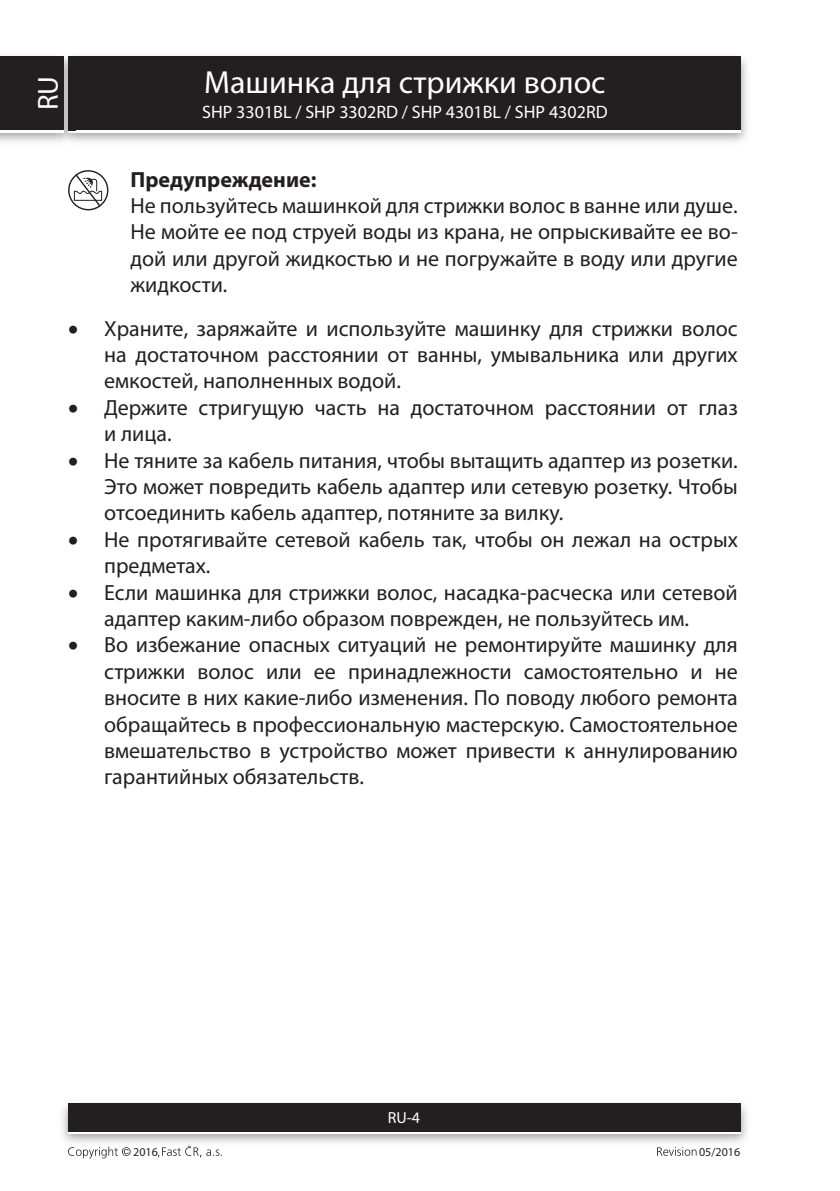
<style>
.page{position:relative;width:840px;height:1191px;background:#fff}
.page>*{position:absolute;margin:0;border:0;box-sizing:border-box;transform-origin:0 0}
.t1{font:32px "Myriad Pro";color:#fff}
.t2{font:29px "Myriad Pro";color:#fff}
.Normální{font:22px/26.4px "Myriad Pro";color:#231f20;text-align:justify}
.Normální-2{font:700 22px "Myriad Pro";color:#231f20}
.t3{font:18px "Myriad Pro";color:#fff}
.t4{font:16px "Myriad Pro";color:#fff}
.t5{font:12px "Myriad Pro";color:#231f20}
</style>
<div class="page">
<img style="left:0;top:56px;width:747px;height:86px">
<div style="left:68px;top:59px;width:672px;height:74px;background:#fff"></div>
<div style="left:68px;top:57px;width:672px;height:73px;background:#231f20"></div>
<img style="left:62px;top:1103px;width:685px;height:40px">
<div style="left:68px;top:1106px;width:672px;height:28px;background:linear-gradient(to right,#fff,#fff)"></div>
<div style="left:68px;top:1103px;width:672px;height:28px;background:#231f20"></div>
<img style="left:57px;top:56px;width:18px;height:86px">
<img style="left:68px;top:130px;width:7px;height:3px">
<svg style="left:68px;top:57px;width:7px;height:2px"></svg>
<img style="left:68px;top:59px;width:7px;height:71px">
<div style="left:0;top:59px;width:64px;height:74px;background:#fff"></div>
<div style="left:0;top:57px;width:64px;height:73px;background:#231f20"></div>
<svg style="left:68px;top:1146px;width:62px;height:12px"></svg>
<svg style="left:158px;top:1145px;width:64px;height:12px"></svg>
<svg style="left:657px;top:1147px;width:39px;height:8px"></svg>
<svg style="left:68px;top:170px;width:40px;height:40px"></svg>
<h2 class="t2" style="left:30px;top:110px;width:36px;rotate:-90deg">RU</h2>
<h1 class="t1" style="left:204px;top:62px;width:402px">Машинка для стрижки волос</h1>
<p class="t3" style="left:202px;top:101px;width:407px">SHP 3301BL / SHP 3302RD / SHP 4301BL / SHP 4302RD</p>
<p class="Normální-2" style="left:130px;top:165px;width:187px">Предупреждение:</p>
<p class="Normální" style="left:130px;top:192px;width:608px">Не пользуйтесь машинкой для стрижки волос в ванне или душе.<br>Не мойте ее под струей воды из крана, не опрыскивайте ее во&shy;дой или другой жидкостью и не погружайте в воду или другие жидкости.</p>
<p class="Normální" style="left:104px;top:314px;width:634px;text-indent:-36px">• Храните, заряжайте и используйте машинку для стрижки волос на достаточном расстоянии от ванны, умывальника или других емкостей, наполненных водой.</p>
<p class="Normální" style="left:104px;top:394px;width:635px;text-indent:-36px">• Держите стригущую часть на достаточном расстоянии от глаз и лица.</p>
<p class="Normální" style="left:104px;top:446px;width:634px;text-indent:-36px">• Не тяните за кабель питания, чтобы вытащить адаптер из розетки.<br>Это может повредить кабель адаптер или сетевую розетку. Чтобы отсоединить кабель адаптер, потяните за вилку.</p>
<p class="Normální" style="left:104px;top:526px;width:635px;text-indent:-36px">• Не протягивайте сетевой кабель так, чтобы он лежал на острых предметах.</p>
<p class="Normální" style="left:68px;top:578px;width:671px;text-align:center">• Если машинка для стрижки волос, насадка-расческа или сетевой адаптер каким-либо образом поврежден, не пользуйтесь им.</p>
<p class="Normální" style="left:104px;top:631px;width:635px;text-indent:-36px">• Во избежание опасных ситуаций не ремонтируйте машинку для стрижки волос или ее принадлежности самостоятельно и не вносите в них какие-либо изменения. По поводу любого ремонта обращайтесь в профессиональную мастерскую. Самостоятельное вмешательство в устройство может привести к аннулированию гарантийных обязательств.</p>
<p class="t4" style="left:388px;top:1108px;width:34px">RU-4</p>
<p class="t5" style="left:133px;top:1144px;width:26px">2016</p>
<p class="t5" style="left:698px;top:1144px;width:43px">05/2016</p>
</div>
